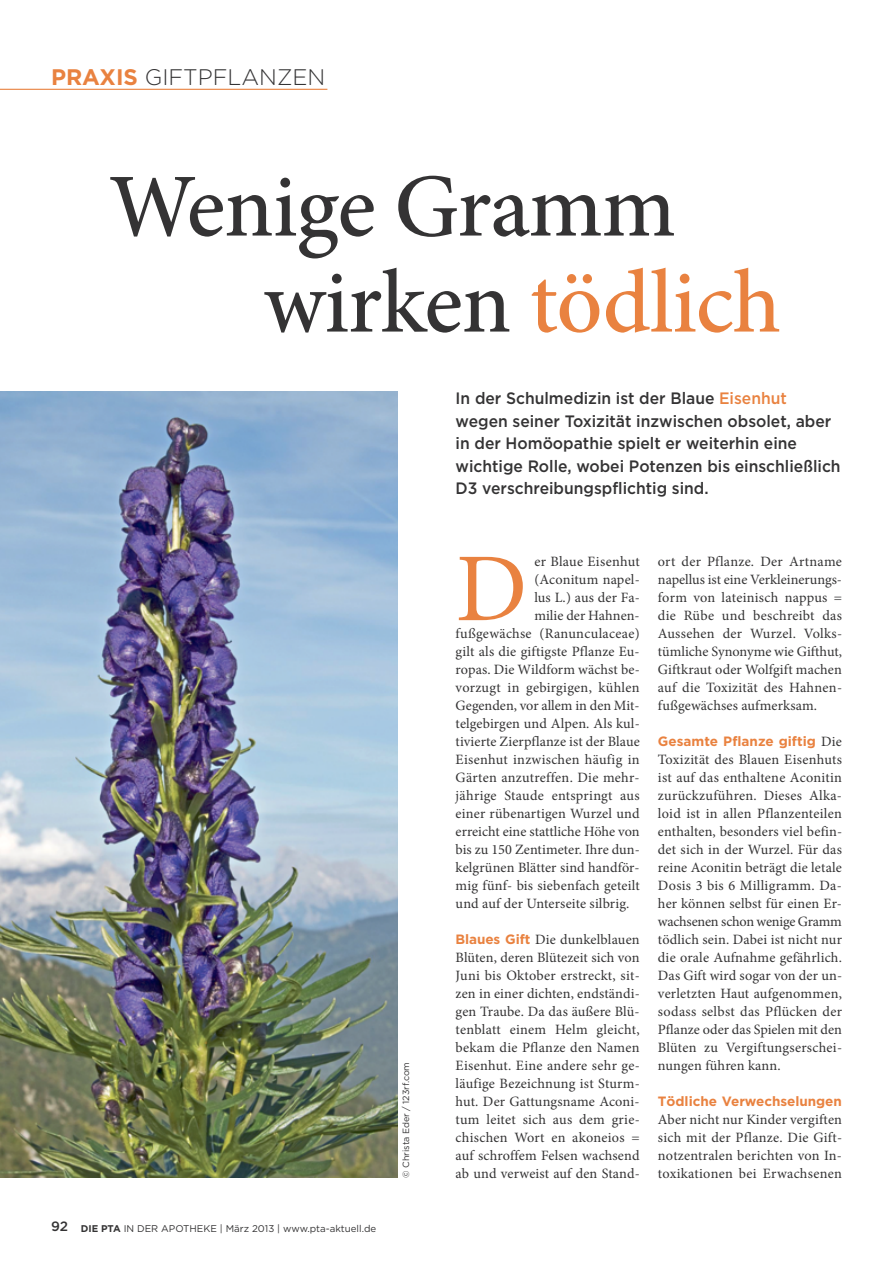
<style>
.page{position:relative;width:893px;height:1263px;background:#fff}
.page>*{position:absolute;margin:0;border:0;box-sizing:border-box;transform-origin:0 0}
.t1{font:97.35px "Minion Pro";color:#e98240}
.t2{font:500 90px/96px "Minion Pro";letter-spacing:-.01em;color:#343334}
.t3{font:300 22.5px "Gotham";color:#343334}
.t4{font:500 16.5px/22.5px "Gotham";color:#343334;scale:.95 1}
.t5{font:14.25px/18px "Minion Pro";letter-spacing:.01em;color:#343334;text-align:justify}
.t6{font:700 13.5px "Gotham";letter-spacing:-.005em;color:#e98240}
.t7{font:9.75px "Gotham";color:#343334}
.t8{font:9px "Gotham";color:#343334}
.s1{font-weight:700;color:#e98240}
.s2{color:#e98240}
.s3{font-weight:500;font-size:13.5px}
.s4{font-weight:700}
.s5{font-family:"Gotham";font-weight:700;font-size:13.5px;color:#e98240}
.s6{font-family:"Minion Pro";font-weight:400;font-size:14.25px;color:#343334}
</style>
<div class="page">
<hr style="left:0;top:89px;width:327px;height:1px;background:#e98240">
<img style="left:0;top:392px;width:398px;height:786px">
<h3 class="t3" style="left:51px;top:68px;width:276px"><span class="s1">PRAXIS</span> GIFTPFLANZEN</h3>
<h2 class="t2" style="left:264px;top:167px;width:519px;text-indent:-155px">Wenige Gramm wirken <span class="s2">tödlich</span></h2>
<p class="t7" style="left:51px;top:1225px;width:327px"><span class="s3">92</span> <span class="s4">DIE PTA</span> IN DER APOTHEKE | März 2013 | www.pta-aktuell.de</p>
<p class="t8" style="left:403px;top:1178px;width:118px;rotate:-90deg">© Christa Eder / 123rf.com</p>
<p class="t4" style="left:456px;top:388px;width:407px">In der Schulmedizin ist der Blaue <span class="s2">Eisenhut </span>wegen seiner Toxizität inzwischen obsolet, aber in der Homöopathie spielt er weiterhin eine wichtige Rolle, wobei Potenzen bis einschließlich D3 verschreibungspflichtig sind.</p>
<h1 class="t1" style="left:456px;top:551px;width:73px">D</h1>
<p class="t5" style="left:534px;top:554px;width:107px">er Blaue Eisenhut</p>
<p class="t5" style="left:534px;top:572px;width:107px">(Aconitum napel-</p>
<p class="t5" style="left:534px;top:590px;width:107px">lus L.) aus der Fa-</p>
<p class="t5" style="left:534px;top:608px;width:107px">milie der Hahnen-</p>
<p class="t5" style="left:456px;top:626px;width:186px">fußgewächse (Ranunculaceae)</p>
<p class="t5" style="left:456px;top:644px;width:186px">gilt als die giftigste Pflanze Eu-</p>
<p class="t5" style="left:456px;top:662px;width:186px">ropas. Die Wildform wächst be-</p>
<p class="t5" style="left:456px;top:680px;width:185px">vorzugt in gebirgigen, kühlen</p>
<p class="t5" style="left:456px;top:698px;width:185px">Gegenden, vor allem in den Mit-</p>
<p class="t5" style="left:456px;top:716px;width:186px">telgebirgen und Alpen. Als kul-</p>
<p class="t5" style="left:456px;top:734px;width:186px">tivierte Zierpflanze ist der Blaue</p>
<p class="t5" style="left:456px;top:752px;width:185px">Eisenhut inzwischen häufig in</p>
<p class="t5" style="left:456px;top:770px;width:185px">Gärten anzutreffen. Die mehr-</p>
<p class="t5" style="left:456px;top:788px;width:185px">jährige Staude entspringt aus</p>
<p class="t5" style="left:456px;top:806px;width:186px">einer rübenartigen Wurzel und</p>
<p class="t5" style="left:456px;top:824px;width:186px">erreicht eine stattliche Höhe von</p>
<p class="t5" style="left:456px;top:842px;width:186px">bis zu 150 Zentimeter. Ihre dun-</p>
<p class="t5" style="left:456px;top:860px;width:185px">kelgrünen Blätter sind handför-</p>
<p class="t5" style="left:456px;top:878px;width:186px">mig fünf- bis siebenfach geteilt</p>
<p class="t5" style="left:456px;top:896px;width:175px">und auf der Unterseite silbrig.</p>
<p class="t5" style="left:456px;top:932px;width:186px"><span class="s5">Blaues Gift</span> Die dunkelblauen Blüten, deren Blütezeit sich von Juni bis Oktober erstreckt, sit&shy;zen in einer dichten, endständi&shy;gen Traube. Da das äußere Blü&shy;tenblatt einem Helm gleicht, bekam die Pflanze den Namen Eisenhut. Eine andere sehr ge&shy;läufige Bezeichnung ist Sturm&shy;hut. Der Gattungsname Aconi&shy;tum leitet sich aus dem grie&shy;chischen Wort en akoneios = auf schroffem Felsen wachsend ab und verweist auf den Stand-</p>
<p class="t5" style="left:658px;top:554px;width:186px">ort der Pflanze. Der Artname napellus ist eine Verkleinerungs&shy;form von lateinisch nappus = die Rübe und beschreibt das Aussehen der Wurzel. Volks&shy;tümliche Synonyme wie Gifthut, Giftkraut oder Wolfgift machen auf die Toxizität des Hahnen&shy;fußgewächses aufmerksam.</p>
<p class="t6" style="left:658px;top:736px;width:186px">Gesamte Pflanze giftig <span class="s6">Die</span></p>
<p class="t5" style="left:658px;top:752px;width:186px">Toxizität des Blauen Eisenhuts ist auf das enthaltene Aconitin zurückzuführen. Dieses Alka&shy;loid ist in allen Pflanzenteilen enthalten, besonders viel befin&shy;det sich in der Wurzel. Für das reine Aconitin beträgt die letale Dosis 3 bis 6 Milligramm. Da&shy;her können selbst für einen Er&shy;wachsenen schon wenige Gramm tödlich sein. Dabei ist nicht nur die orale Aufnahme gefährlich.<br>Das Gift wird sogar von der un&shy;verletzten Haut aufgenommen, sodass selbst das Pflücken der Pflanze oder das Spielen mit den Blüten zu Vergiftungserschei&shy;nungen führen kann.</p>
<p class="t6" style="left:658px;top:1096px;width:185px">Tödliche Verwechselungen</p>
<p class="t5" style="left:658px;top:1112px;width:186px">Aber nicht nur Kinder vergiften sich mit der Pflanze. Die Gift&shy;notzentralen berichten von In&shy;toxikationen bei Erwachsenen</p>
</div>
